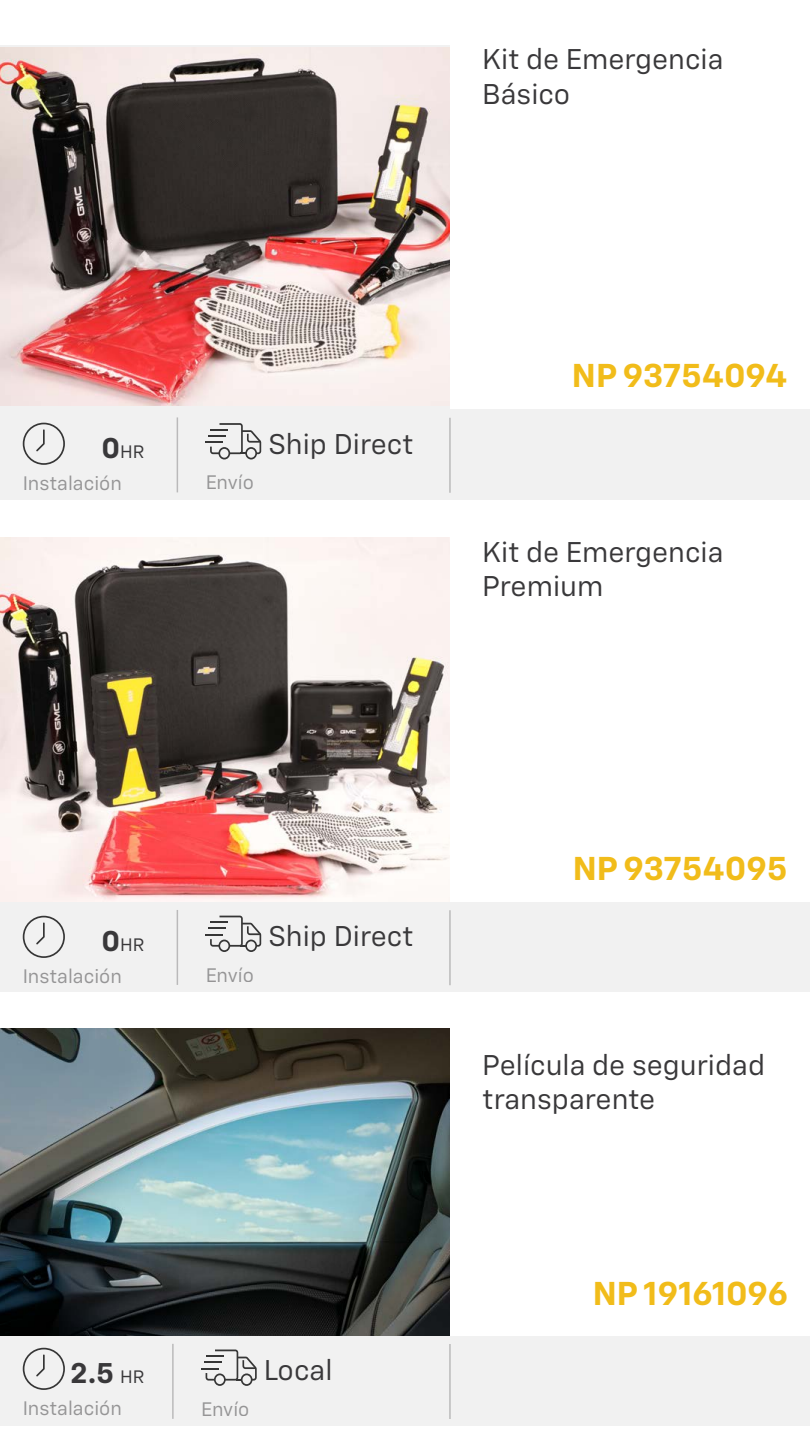
<style>
.page{position:relative;width:810px;height:1440px;background:#fff}
.page>*{position:absolute;margin:0;border:0;box-sizing:border-box;transform-origin:0 0}
.t1{font:700 33px "Chevy Sans";color:#f1bc1a}
.t2{font:28.5px/34.2px "Chevy Sans";color:#39383a}
.t3{font:700 28.5px "Chevy Sans";color:#39383a}
.t4{font:19.5px "Chevy Sans";color:#39383a}
.t5{font:18px "Chevy Sans";color:#39383a}
.s1{font-weight:700;font-size:28.5px}
.s2{font-weight:400;font-size:18px}
</style>
<div class="page">
<img style="left:0;top:47px;width:450px;height:359px">
<div style="left:0;top:409px;width:810px;height:91px;background:#f1f1f1"></div>
<hr style="left:449px;top:418px;width:2px;height:75px;background:#39383a">
<svg style="left:206px;top:423px;width:55px;height:37px"></svg>
<hr style="left:177px;top:417px;width:1px;height:75px;background:#39383a">
<img style="left:0;top:538px;width:449px;height:364px">
<div style="left:0;top:902px;width:810px;height:90px;background:#f1f1f1"></div>
<hr style="left:449px;top:910px;width:2px;height:75px;background:#39383a">
<svg style="left:206px;top:916px;width:55px;height:36px"></svg>
<hr style="left:177px;top:910px;width:1px;height:75px;background:#39383a">
<img style="left:0;top:1028px;width:450px;height:308px">
<div style="left:0;top:1336px;width:810px;height:90px;background:#f1f1f1"></div>
<hr style="left:449px;top:1344px;width:2px;height:75px;background:#39383a">
<svg style="left:201px;top:1350px;width:56px;height:36px"></svg>
<hr style="left:172px;top:1344px;width:2px;height:75px;background:#39383a">
<svg style="left:23px;top:423px;width:42px;height:42px"></svg>
<svg style="left:23px;top:916px;width:42px;height:42px"></svg>
<svg style="left:23px;top:1348px;width:42px;height:42px"></svg>
<p class="t2" style="left:482px;top:42px;width:243px">Kit de Emergencia<br>Básico</p>
<p class="t5" style="left:102px;top:441px;width:45px"><span class="s1">0</span>HR</p>
<p class="t4" style="left:22px;top:471px;width:101px">Instalación</p>
<p class="t4" style="left:206px;top:470px;width:50px">Envío</p>
<p class="t2" style="left:268px;top:426px;width:147px">Ship Direct</p>
<p class="t1" style="left:572px;top:355px;width:217px">NP 93754094</p>
<p class="t2" style="left:482px;top:534px;width:243px">Kit de Emergencia<br>Premium</p>
<p class="t5" style="left:102px;top:934px;width:45px"><span class="s1">0</span>HR</p>
<p class="t4" style="left:22px;top:964px;width:101px">Instalación</p>
<p class="t4" style="left:206px;top:963px;width:50px">Envío</p>
<p class="t2" style="left:268px;top:919px;width:147px">Ship Direct</p>
<p class="t3" style="left:71px;top:1355px;width:76px">2.5 <span class="s2">HR</span></p>
<p class="t4" style="left:22px;top:1396px;width:101px">Instalación</p>
<p class="t4" style="left:201px;top:1397px;width:50px">Envío</p>
<p class="t2" style="left:264px;top:1352px;width:70px">Local</p>
<p class="t1" style="left:573px;top:847px;width:216px">NP 93754095</p>
<p class="t2" style="left:482px;top:1048px;width:284px">Película de seguridad transparente</p>
<p class="t1" style="left:593px;top:1273px;width:197px">NP 19161096</p>
</div>
